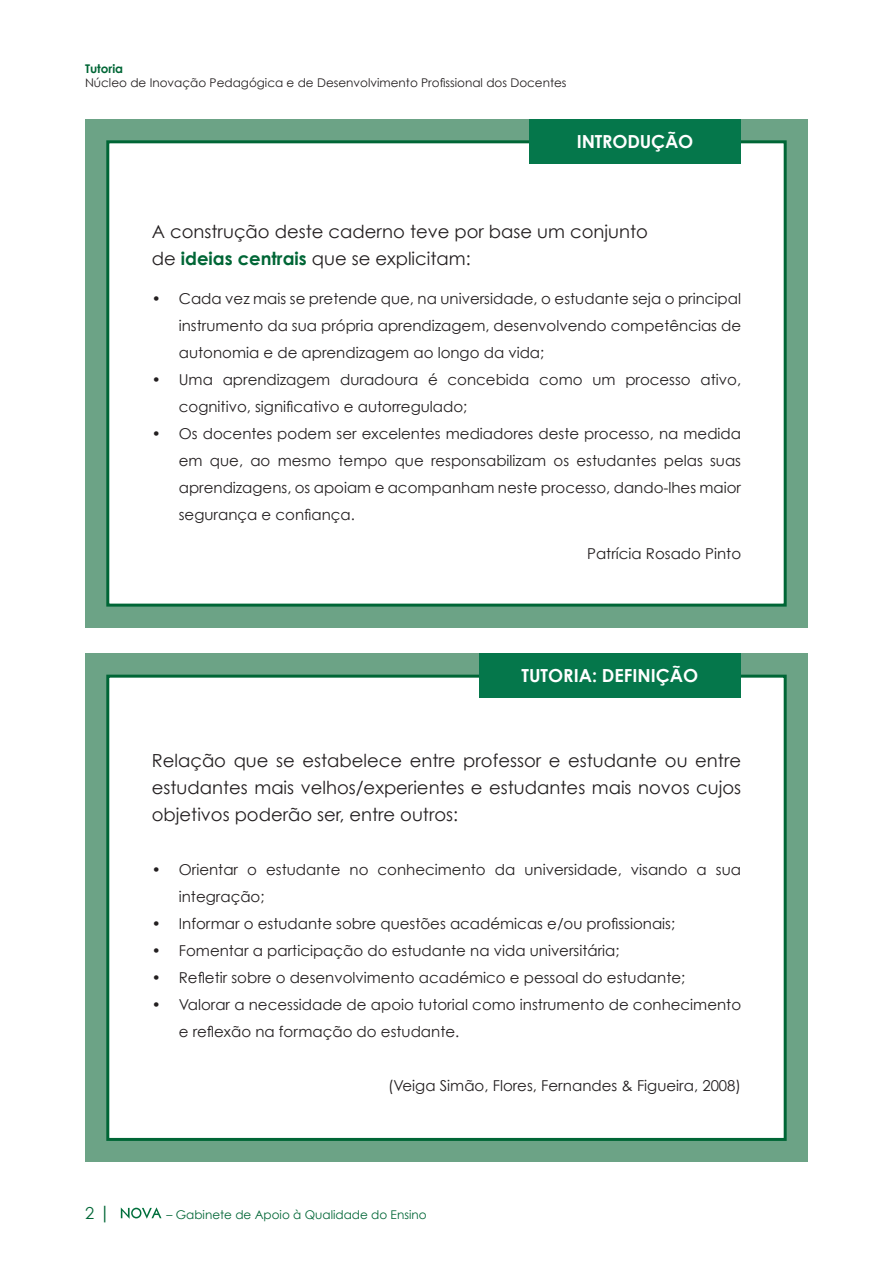
<style>
.page{position:relative;width:893px;height:1263px;background:#fff}
.page>*{position:absolute;margin:0;border:0;box-sizing:border-box;transform-origin:0 0}
.t1{font:18px/27px "Century Gothic";color:#231f20}
.t2{font:700 18px "Century Gothic";color:#fff}
.t3{font:16.5px "Century Gothic";color:#006636}
.t4{font:15px/27px "Century Gothic";color:#231f20}
.t5{font:12px "Century Gothic";color:#231f20}
.t6{font:12px "Century Gothic";color:#006636}
.t7{font:700 12px "Century Gothic";color:#006636}
.s1{font-weight:700;color:#006636}
.s2{font-size:18px}
</style>
<div class="page">
<svg style="left:121px;top:1207px;width:40px;height:12px"></svg>
<div style="left:85px;top:119px;width:723px;height:509px;background:#6ca386"></div>
<div style="left:108px;top:142px;width:677px;height:463px;background:#fff"></div>
<div style="left:106px;top:140px;width:681px;height:467px;border:3px solid #006636"></div>
<div style="left:85px;top:653px;width:723px;height:509px;background:#6ca386"></div>
<div style="left:108px;top:676px;width:677px;height:463px;background:#fff"></div>
<div style="left:106px;top:675px;width:681px;height:466px;border:3px solid #006636"></div>
<div style="left:529px;top:119px;width:212px;height:44px;background:#05774b"></div>
<div style="left:479px;top:653px;width:262px;height:45px;background:#05774b"></div>
<p class="t7" style="left:85px;top:61px;width:40px">TUTORIA</p>
<p class="t5" style="left:85px;top:76px;width:483px">Núcleo de Inovação Pedagógica e de Desenvolvimento Profissional dos Docentes</p>
<p class="t2" style="left:601px;top:130px;width:69px">ÂMBITO</p>
<p class="t2" style="left:577px;top:130px;width:64px">INTRODUÇÃ</p>
<p class="t2" style="left:678px;top:130px;width:17px">O</p>
<p class="t1" style="left:152px;top:218px;width:498px">A construção deste caderno teve por base um conjunto de <span class="s1">IDEIAS CENTRAIS</span> que se explicitam:</p>
<p class="t4" style="left:179px;top:284px;width:564px;text-align:justify;text-indent:-27px">• Cada vez mais se pretende que, na universidade, o estudante seja o principal instrumento da sua própria aprendizagem, desenvolvendo competências de autonomia e de aprendizagem ao longo da vida;</p>
<p class="t4" style="left:179px;top:365px;width:564px;text-indent:-27px">• Uma aprendizagem duradoura é concebida como um processo ativo, cognitivo, significativo e autorregulado;</p>
<p class="t4" style="left:179px;top:419px;width:564px;text-align:justify;text-indent:-27px">• Os docentes podem ser excelentes mediadores deste processo, na medida em que, ao mesmo tempo que responsabilizam os estudantes pelas suas aprendizagens, os apoiam e acompanham neste processo, dando-lhes maior segurança e confiança.</p>
<p class="t4" style="left:587px;top:540px;width:156px">Patrícia Rosado Pinto</p>
<p class="t2" style="left:601px;top:664px;width:69px">ÂMBITO</p>
<p class="t2" style="left:521px;top:664px;width:178px">TUTORIA: DEFIN IÇÃO</p>
<p class="t1" style="left:152px;top:747px;width:591px;text-align:justify">Relação que se estabelece entre professor e estudante ou entre estudantes mais velhos/experientes e estudantes mais novos cujos objetivos poderão ser, entre outros:</p>
<p class="t4" style="left:179px;top:856px;width:564px;text-indent:-27px">• Orientar o estudante no conhecimento da universidade, visando a sua integração;</p>
<p class="t4" style="left:152px;top:910px;width:525px">• Informar o estudante sobre questões académicas e/ou profissionais;</p>
<p class="t4" style="left:152px;top:937px;width:469px">• Fomentar a participação do estudante na vida universitária;</p>
<p class="t4" style="left:152px;top:964px;width:535px">• Refletir sobre o desenvolvimento académico e pessoal do estudante;</p>
<p class="t4" style="left:179px;top:991px;width:564px;text-indent:-27px">• Valorar a necessidade de apoio tutorial como instrumento de conhecimento e reflexão na formação do estudante.</p>
<p class="t4" style="left:388px;top:1072px;width:355px">(Veiga Simão, Flores, Fernandes &amp; Figueira, 2008)</p>
<p class="t3" style="left:85px;top:1203px;width:27px">2 <span class="s2">|</span></p>
<p class="t6" style="left:166px;top:1207px;width:262px">– Gabinete de Apoio à Qualidade do Ensino</p>
</div>
